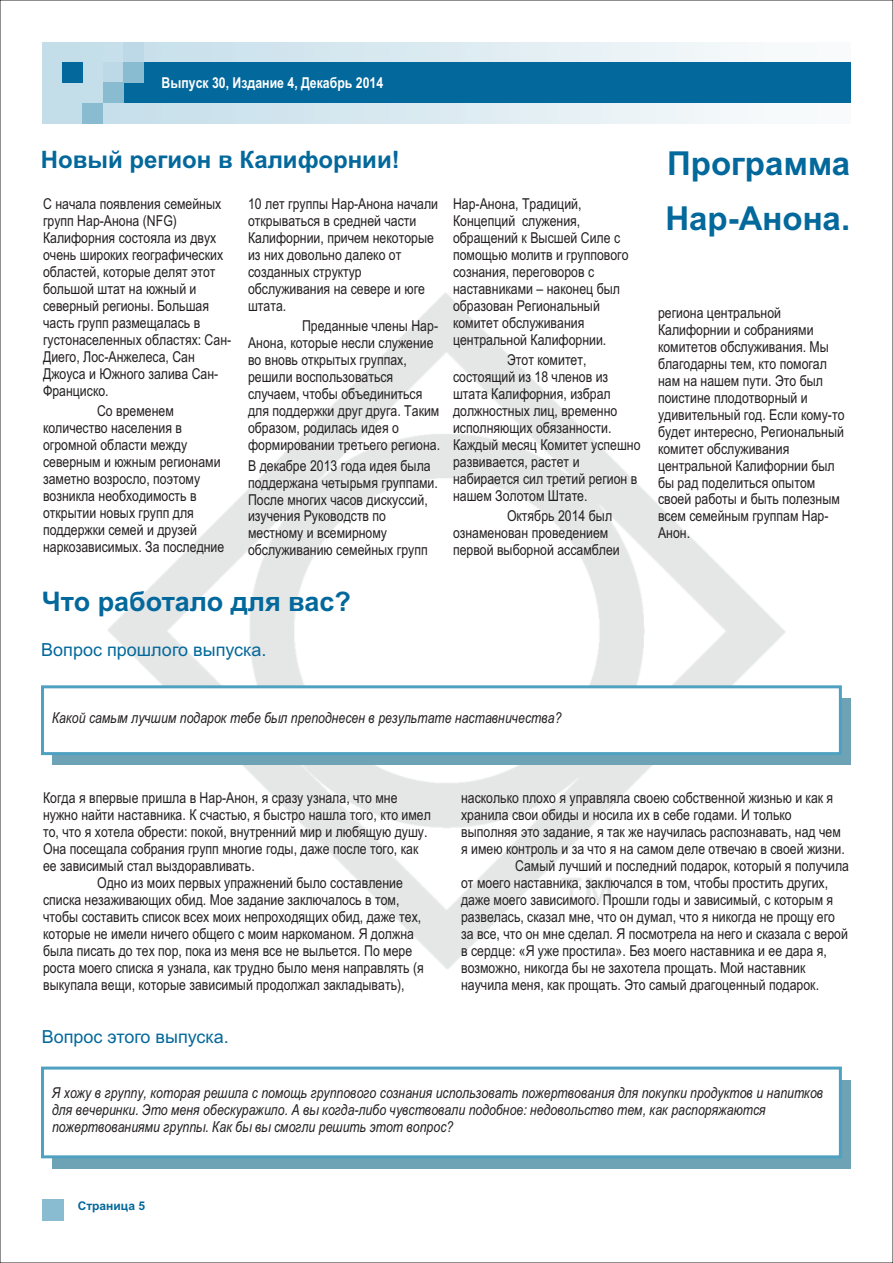
<style>
.page{position:relative;width:893px;height:1263px;background:#fff}
.page>*{position:absolute;margin:0;border:0;box-sizing:border-box;transform-origin:0 0}
.t1{font:700 33px/55.3px "Arial";color:#03689b}
.t2{font:700 27px "Arial";color:#03689b}
.t3{font:700 24px "Arial";color:#03689b}
.t4{font:18px "Arial";color:#03689b}
.t5{font:15px "Arial Narrow";color:#231f20}
.t6{font:italic 15px/16.8px "Arial Narrow";color:#231f20}
.t7{font:700 15px "Arial Narrow";color:#fff}
.t8{font:700 12px "Arial";color:#03689b}
</style>
<div class="page">
<img style="left:108px;top:293px;width:678px;height:676px">
<div style="left:42px;top:1199px;width:22px;height:21px;background:#89bcd0"></div>
<div style="left:43px;top:43px;width:807px;height:80px;background:linear-gradient(to right,#c0dce8,#fafcfc)"></div>
<div style="left:123px;top:63px;width:727px;height:40px;background:#03689b"></div>
<div style="left:123px;top:43px;width:20px;height:20px;background:#bdd8e7"></div>
<div style="left:103px;top:63px;width:20px;height:20px;background:#bdd8e7"></div>
<div style="left:123px;top:63px;width:20px;height:20px;background:#89bcd0"></div>
<div style="left:103px;top:83px;width:20px;height:20px;background:#89bcd0"></div>
<div style="left:83px;top:103px;width:20px;height:20px;background:#89bcd0"></div>
<div style="left:63px;top:63px;width:20px;height:20px;background:#03689b"></div>
<div style="left:52px;top:698px;width:798px;height:67px;background:#6ea3b6"></div>
<svg style="left:41px;top:684px;width:801px;height:72px;fill:#fff"></svg>
<div style="left:52px;top:1080px;width:798px;height:88px;background:#6ea3b6"></div>
<svg style="left:41px;top:1066px;width:801px;height:93px;background:#f0f7f9"></svg>
<p class="t7" style="left:162px;top:77px;width:223px">Выпуск 30, Издание 4, Декабрь 2014</p>
<h3 class="t3" style="left:41px;top:151px;width:360px">Новый регион в Калифорнии!</h3>
<h1 class="t1" style="left:665px;top:139px;width:186px">Программа<br>Нар-Анона.</h1>
<p class="t5" style="left:43px;top:198px;width:180px">С начала появления семейных</p>
<p class="t5" style="left:248px;top:198px;width:335px">10 лет группы Нар-Анона начали Нар-Анона, Традиций,</p>
<p class="t5" style="left:43px;top:215px;width:135px">групп Нар-Анона (NFG)</p>
<p class="t5" style="left:248px;top:215px;width:170px">открываться в средней части</p>
<p class="t5" style="left:453px;top:215px;width:129px">Концепций служения,</p>
<p class="t5" style="left:43px;top:232px;width:175px">Калифорния состояла из двух</p>
<p class="t5" style="left:248px;top:232px;width:187px">Калифорнии, причем некоторые</p>
<p class="t5" style="left:453px;top:232px;width:169px">обращений к Высшей Силе с</p>
<p class="t5" style="left:43px;top:249px;width:182px">очень широких географических</p>
<p class="t5" style="left:248px;top:249px;width:155px">из них довольно далеко от</p>
<p class="t5" style="left:453px;top:249px;width:177px">помощью молитв и группового</p>
<p class="t5" style="left:43px;top:266px;width:174px">областей, которые делят этот</p>
<p class="t5" style="left:248px;top:266px;width:115px">созданных структур</p>
<p class="t5" style="left:453px;top:266px;width:143px">сознания, переговоров с</p>
<p class="t5" style="left:43px;top:283px;width:155px">большой штат на южный и</p>
<p class="t5" style="left:248px;top:283px;width:178px">обслуживания на севере и юге</p>
<p class="t5" style="left:453px;top:283px;width:169px">наставниками – наконец был</p>
<p class="t5" style="left:43px;top:300px;width:167px">северный регионы. Большая</p>
<p class="t5" style="left:248px;top:300px;width:40px">штата.</p>
<p class="t5" style="left:453px;top:300px;width:148px">образован Региональный</p>
<p class="t5" style="left:658px;top:307px;width:124px">региона центральной</p>
<p class="t5" style="left:43px;top:317px;width:159px">часть групп размещалась в</p>
<p class="t5" style="left:302px;top:317px;width:284px">Преданные члены Нар- комитет обслуживания</p>
<p class="t5" style="left:658px;top:324px;width:157px">Калифорнии и собраниями</p>
<p class="t5" style="left:43px;top:334px;width:392px">густонаселенных областях: Сан- Анона, которые несли служение</p>
<p class="t5" style="left:453px;top:334px;width:155px">центральной Калифорнии.</p>
<p class="t5" style="left:658px;top:341px;width:172px">комитетов обслуживания. Мы</p>
<p class="t5" style="left:43px;top:351px;width:153px">Диего, Лос-Анжелеса, Сан</p>
<p class="t5" style="left:248px;top:354px;width:160px">во вновь открытых группах,</p>
<p class="t5" style="left:507px;top:354px;width:81px">Этот комитет,</p>
<p class="t5" style="left:658px;top:358px;width:170px">благодарны тем, кто помогал</p>
<p class="t5" style="left:43px;top:368px;width:177px">Джоуса и Южного залива Сан-</p>
<p class="t5" style="left:248px;top:371px;width:147px">решили воспользоваться</p>
<p class="t5" style="left:453px;top:371px;width:157px">состоящий из 18 членов из</p>
<p class="t5" style="left:658px;top:375px;width:167px">нам на нашем пути. Это был</p>
<p class="t5" style="left:43px;top:385px;width:67px">Франциско.</p>
<p class="t5" style="left:248px;top:388px;width:176px">случаем, чтобы объединиться</p>
<p class="t5" style="left:453px;top:388px;width:159px">штата Калифорния, избрал</p>
<p class="t5" style="left:658px;top:392px;width:151px">поистине плодотворный и</p>
<p class="t5" style="left:97px;top:405px;width:78px">Со временем</p>
<p class="t5" style="left:248px;top:405px;width:371px">для поддержки друг друга. Таким должностных лиц, временно</p>
<p class="t5" style="left:658px;top:409px;width:188px">удивительный год. Если кому-то</p>
<p class="t5" style="left:43px;top:422px;width:141px">количество населения в</p>
<p class="t5" style="left:248px;top:422px;width:152px">образом, родилась идея о</p>
<p class="t5" style="left:453px;top:422px;width:160px">исполняющих обязанности.</p>
<p class="t5" style="left:658px;top:426px;width:187px">будет интересно, Региональный</p>
<p class="t5" style="left:43px;top:439px;width:146px">огромной области между</p>
<p class="t5" style="left:248px;top:439px;width:543px">формировании третьего региона. Каждый месяц Комитет успешно комитет обслуживания</p>
<p class="t5" style="left:43px;top:456px;width:179px">северным и южным регионами</p>
<p class="t5" style="left:248px;top:460px;width:184px">В декабре 2013 года идея была</p>
<p class="t5" style="left:453px;top:456px;width:128px">развивается, растет и</p>
<p class="t5" style="left:658px;top:460px;width:178px">центральной Калифорнии был</p>
<p class="t5" style="left:43px;top:473px;width:159px">заметно возросло, поэтому</p>
<p class="t5" style="left:453px;top:473px;width:186px">набирается сил третий регион в</p>
<p class="t5" style="left:248px;top:477px;width:191px">поддержана четырьмя группами.</p>
<p class="t5" style="left:658px;top:477px;width:159px">бы рад поделиться опытом</p>
<p class="t5" style="left:43px;top:490px;width:155px">возникла необходимость в</p>
<p class="t5" style="left:248px;top:494px;width:181px">После многих часов дискуссий,</p>
<p class="t5" style="left:453px;top:490px;width:136px">нашем Золотом Штате.</p>
<p class="t5" style="left:658px;top:494px;width:183px">своей работы и быть полезным</p>
<p class="t5" style="left:43px;top:507px;width:152px">открытии новых групп для</p>
<p class="t5" style="left:248px;top:511px;width:140px">изучения Руководств по</p>
<p class="t5" style="left:507px;top:511px;width:107px">Октябрь 2014 был</p>
<p class="t5" style="left:658px;top:510px;width:172px">всем семейным группам Нар-</p>
<p class="t5" style="left:43px;top:524px;width:155px">поддержки семей и друзей</p>
<p class="t5" style="left:248px;top:527px;width:141px">местному и всемирному</p>
<p class="t5" style="left:453px;top:527px;width:157px">ознаменован проведением</p>
<p class="t5" style="left:658px;top:527px;width:34px">Анон.</p>
<p class="t5" style="left:43px;top:541px;width:183px">наркозависимых. За последние</p>
<p class="t5" style="left:248px;top:544px;width:181px">обслуживанию семейных групп</p>
<p class="t5" style="left:453px;top:544px;width:168px">первой выборной ассамблеи</p>
<h2 class="t2" style="left:42px;top:591px;width:311px">Что работало для вас?</h2>
<p class="t4" style="left:41px;top:643px;width:227px">Вопрос прошлого выпуска.</p>
<p class="t6" style="left:52px;top:711px;width:511px">Какой самым лучшим подарок тебе был преподнесен в результате наставничества?</p>
<p class="t5" style="left:43px;top:792px;width:356px">Когда я впервые пришла в Нар-Анон, я сразу узнала, что мне</p>
<p class="t5" style="left:461px;top:792px;width:374px">насколько плохо я управляла своею собственной жизнью и как я</p>
<p class="t5" style="left:43px;top:809px;width:389px">нужно найти наставника. К счастью, я быстро нашла того, кто имел</p>
<p class="t5" style="left:461px;top:809px;width:332px">хранила свои обиды и носила их в себе годами. И только</p>
<p class="t5" style="left:43px;top:826px;width:386px">то, что я хотела обрести: покой, внутренний мир и любящую душу.</p>
<p class="t5" style="left:461px;top:826px;width:381px">выполняя это задание, я так же научилась распознавать, над чем</p>
<p class="t5" style="left:43px;top:843px;width:377px">Она посещала собрания групп многие годы, даже после того, как</p>
<p class="t5" style="left:461px;top:843px;width:385px">я имею контроль и за что я на самом деле отвечаю в своей жизни.</p>
<p class="t5" style="left:43px;top:860px;width:213px">ее зависимый стал выздоравливать.</p>
<p class="t5" style="left:515px;top:860px;width:335px">Самый лучший и последний подарок, который я получила</p>
<p class="t5" style="left:97px;top:877px;width:307px">Одно из моих первых упражнений было составление</p>
<p class="t5" style="left:461px;top:877px;width:369px">от моего наставника, заключался в том, чтобы простить других,</p>
<p class="t5" style="left:43px;top:894px;width:358px">списка незаживающих обид. Мое задание заключалось в том,</p>
<p class="t5" style="left:461px;top:894px;width:374px">даже моего зависимого. Прошли годы и зависимый, с которым я</p>
<p class="t5" style="left:43px;top:911px;width:380px">чтобы составить список всех моих непроходящих обид, даже тех,</p>
<p class="t5" style="left:461px;top:911px;width:375px">развелась, сказал мне, что он думал, что я никогда не прощу его</p>
<p class="t5" style="left:43px;top:928px;width:372px">которые не имели ничего общего с моим наркоманом. Я должна</p>
<p class="t5" style="left:461px;top:928px;width:388px">за все, что он мне сделал. Я посмотрела на него и сказала с верой</p>
<p class="t5" style="left:43px;top:945px;width:371px">была писать до тех пор, пока из меня все не выльется. По мере</p>
<p class="t5" style="left:461px;top:945px;width:367px">в сердце: «Я уже простила». Без моего наставника и ее дара я,</p>
<p class="t5" style="left:43px;top:962px;width:382px">роста моего списка я узнала, как трудно было меня направлять (я</p>
<p class="t5" style="left:461px;top:962px;width:346px">возможно, никогда бы не захотела прощать. Мой наставник</p>
<p class="t5" style="left:43px;top:978px;width:363px">выкупала вещи, которые зависимый продолжал закладывать),</p>
<p class="t5" style="left:461px;top:978px;width:359px">научила меня, как прощать. Это самый драгоценный подарок.</p>
<p class="t4" style="left:42px;top:1030px;width:189px">Вопрос этого выпуска.</p>
<p class="t6" style="left:52px;top:1086px;width:773px">Я хожу в группу, которая решила с помощь группового сознания использовать пожертвования для покупки продуктов и напитков для вечеринки. Это меня обескуражило. А вы когда-либо чувствовали подобное: недовольство тем, как распоряжаются пожертвованиями группы. Как бы вы смогли решить этот вопрос?</p>
<p class="t8" style="left:78px;top:1201px;width:69px">Страница 5</p>
</div>
